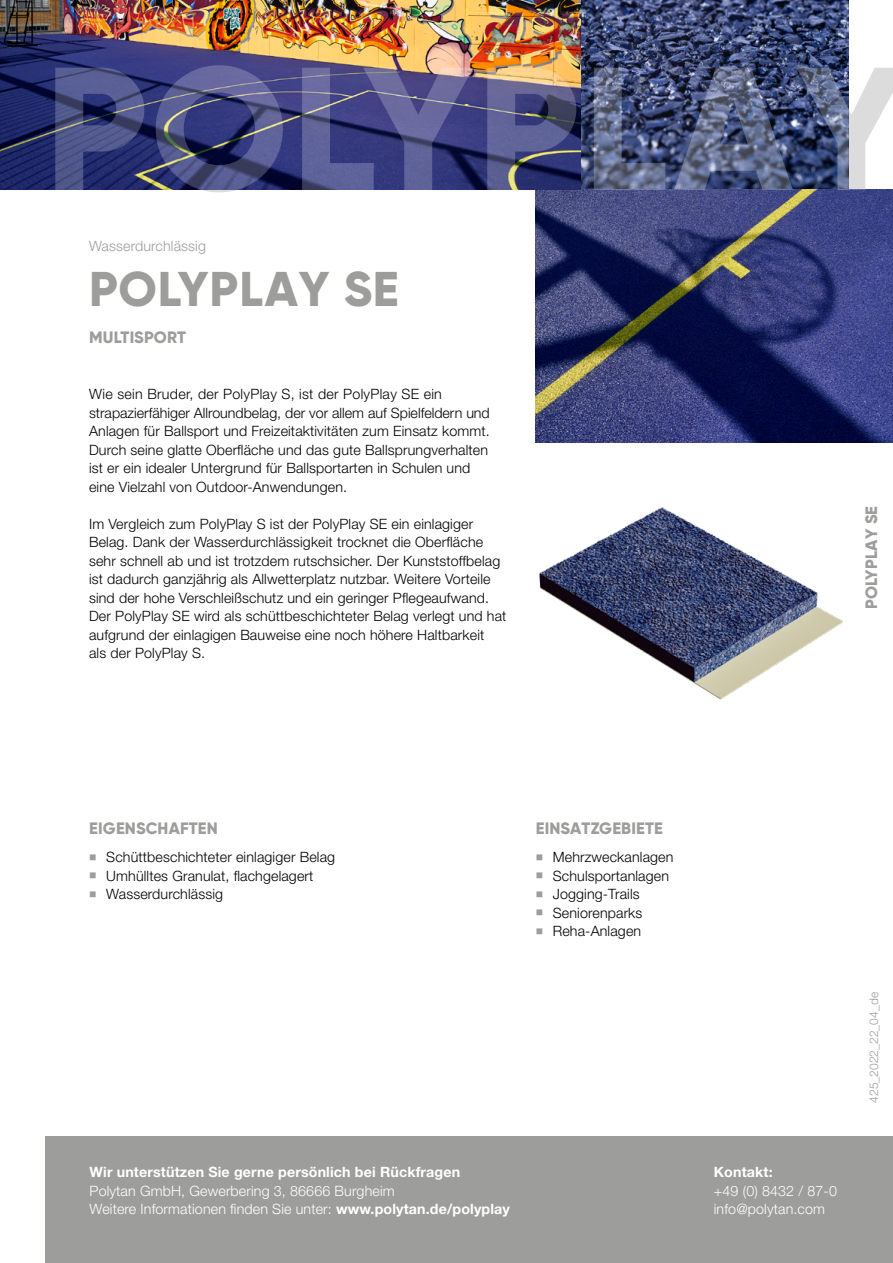
<style>
.page{position:relative;width:893px;height:1263px;background:#fff}
.page>*{position:absolute;margin:0;border:0;box-sizing:border-box;transform-origin:0 0}
.t1{font:800 48.75px "Gilroy";letter-spacing:.02em;color:#9d9d9c}
.t2{font:800 16.5px "Gilroy";letter-spacing:.01em;color:#9d9d9c}
.t3{font:300 14.25px/18.6px "Helvetica Neue LT Std";letter-spacing:.01em;color:#000}
.t4{font:300 14.25px/18.6px "Helvetica Neue LT Std";letter-spacing:.01em;color:#fff}
.t5{font:700 14.25px "Helvetica Neue LT Std";letter-spacing:.01em;color:#fff}
.t6{font:300 14.25px "Helvetica Neue LT Std";letter-spacing:.01em;color:#9d9d9c}
.t7{font:300 12px "Helvetica Neue LT Std";color:#9d9d9c}
.s1{font-weight:700}
</style>
<div class="page">
<img style="left:581px;top:0;width:267px;height:65px">
<img style="left:535px;top:192px;width:358px;height:250px">
<img style="left:539px;top:507px;width:304px;height:193px">
<img style="left:0;top:0;width:581px;height:190px">
<div style="left:45px;top:1136px;width:848px;height:127px;background:#9d9d9c"></div>
<svg style="left:55px;top:65px;width:838px;height:127px;background:#5b5d88"></svg>
<svg style="left:594px;top:68px;width:254px;height:122px;background:#505a7d"></svg>
<p class="t6" style="left:89px;top:237px;width:118px">Wasserdurchlässig</p>
<h1 class="t1" style="left:89px;top:259px;width:311px">POLYPLAY SE</h1>
<p class="t2" style="left:89px;top:327px;width:98px">MULTISPORT</p>
<p class="t3" style="left:89px;top:384px;width:402px">Wie sein Bruder, der PolyPlay S, ist der PolyPlay SE ein strapazierfähiger Allroundbelag, der vor allem auf Spielfeldern und Anlagen für Ballsport und Freizeitaktivitäten zum Einsatz kommt.<br>Durch seine glatte Oberfläche und das gute Ballsprungverhalten ist er ein idealer Untergrund für Ballsportarten in Schulen und eine Vielzahl von Outdoor-Anwendungen.</p>
<p class="t3" style="left:89px;top:514px;width:419px">Im Vergleich zum PolyPlay S ist der PolyPlay SE ein einlagiger Belag. Dank der Wasserdurchlässigkeit trocknet die Oberfläche sehr schnell ab und ist trotzdem rutschsicher. Der Kunststoffbelag ist dadurch ganzjährig als Allwetterplatz nutzbar. Weitere Vorteile sind der hohe Verschleißschutz und ein geringer Pflegeaufwand.<br>Der PolyPlay SE wird als schüttbeschichteter Belag verlegt und hat aufgrund der einlagigen Bauweise eine noch höhere Haltbarkeit<br>als der PolyPlay S.</p>
<p class="t2" style="left:861px;top:609px;width:105px;rotate:-90deg">POLYPLAY SE</p>
<p class="t2" style="left:89px;top:818px;width:130px">EIGENSCHAFTEN</p>
<p class="t3" style="left:106px;top:847px;width:230px">Schüttbeschichteter einlagiger Belag<br>Umhülltes Granulat, flachgelagert<br>Wasserdurchlässig</p>
<p class="t2" style="left:536px;top:818px;width:129px">EINSATZGEBIETE</p>
<p class="t3" style="left:553px;top:848px;width:122px">Mehrzweckanlagen<br>Schulsportanlagen<br>Jogging-Trails<br>Seniorenparks<br>Reha-Anlagen</p>
<p class="t5" style="left:90px;top:1163px;width:372px">Wir unterstützen Sie gerne persönlich bei Rückfragen</p>
<p class="t4" style="left:90px;top:1181px;width:422px">Polytan GmbH, Gewerbering 3, 86666 Burgheim<br>Weitere Informationen finden Sie unter: <span class="s1">www.polytan.de/polyplay</span></p>
<p class="t5" style="left:714px;top:1163px;width:60px">Kontakt:</p>
<p class="t4" style="left:714px;top:1181px;width:125px">+49 (0) 8432 / 87-0 info@polytan.com</p>
<p class="t7" style="left:867px;top:1103px;width:112px;rotate:-90deg">425_2022_22_04_de</p>
</div>
